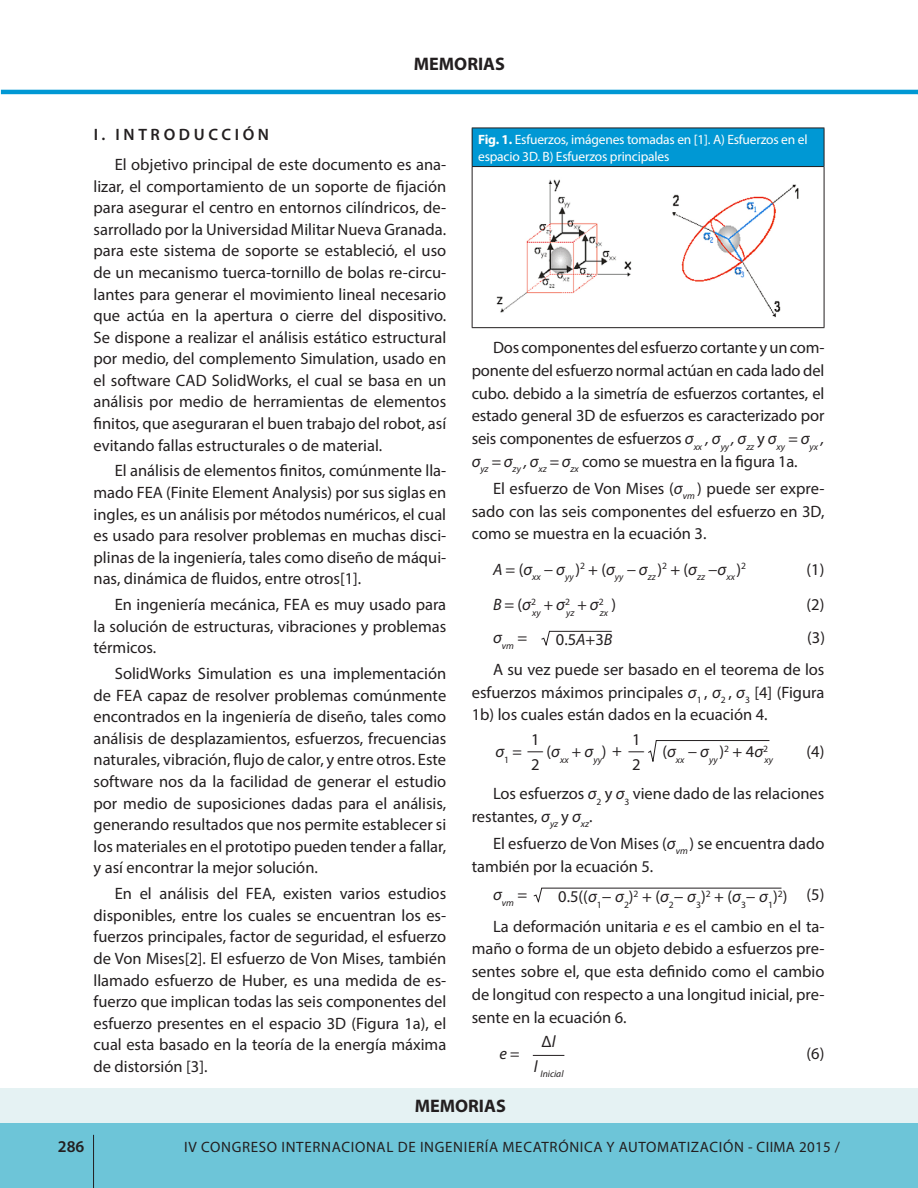
<style>
.page{position:relative;width:918px;height:1188px;background:#fff}
.page>*{position:absolute;margin:0;border:0;box-sizing:border-box;transform-origin:0 0}
.t1{font:700 18.15px "Myriad Pro";color:#231f20}
.t2{font:16.5px/21.6px "Myriad Pro";color:#231f20;text-align:justify}
.t3{font:600 16.5px "Myriad Pro";letter-spacing:.22em;color:#231f20}
.t4{font:italic 16.5px "Myriad Pro";color:#231f20}
.t5{font:15px "Myriad Pro";letter-spacing:.045em;color:#231f20}
.t6{font:13.5px/16.5px "Myriad Pro";letter-spacing:-.015em;color:#fffefc}
.t7{font:italic 9.6px "Myriad Pro";color:#231f20}
.s1{font-weight:700}
.s2{font-style:italic}
.s3{font-style:normal}
</style>
<div class="page">
<div style="left:1px;top:1095px;width:917px;height:93px;background:#6dc5d8"></div>
<hr style="left:1px;top:90px;width:917px;height:4px;background:#0098d4">
<hr style="left:93px;top:1135px;width:1px;height:53px;background:#231f20">
<div style="left:0;top:1088px;width:918px;height:35px;background:#e5f2f3"></div>
<div style="left:472px;top:128px;width:352px;height:39px;background:#0098d4"></div>
<hr style="left:472px;top:128px;width:352px;height:1px;background:#231f20">
<hr style="left:472px;top:128px;width:1px;height:38px;background:#231f20">
<hr style="left:472px;top:166px;width:352px;height:1px;background:#231f20">
<hr style="left:824px;top:128px;width:1px;height:39px;background:#231f20">
<hr style="left:472px;top:167px;width:1px;height:160px;background:#231f20">
<hr style="left:824px;top:167px;width:1px;height:160px;background:#231f20">
<hr style="left:472px;top:327px;width:352px;height:1px;background:#231f20">
<img style="left:496px;top:179px;width:303px;height:139px">
<svg style="left:541px;top:631px;width:71px;height:15px"></svg>
<svg style="left:648px;top:740px;width:122px;height:22px"></svg>
<svg style="left:533px;top:887px;width:249px;height:16px"></svg>
<hr style="left:533px;top:1055px;width:31px;height:1px;background:#231f20">
<p class="t1" style="left:414px;top:52px;width:93px">MEMORIAS</p>
<p class="t3" style="left:94px;top:124px;width:177px">I. INTRODUCCIÓN</p>
<p class="t2" style="left:94px;top:153px;width:354px;text-indent:21px">El objetivo principal de este documento es ana&shy;lizar, el comportamiento de un soporte de fijación para asegurar el centro en entornos cilíndricos, de&shy;sarrollado por la Universidad Militar Nueva Granada. para este sistema de soporte se estableció, el uso de un mecanismo tuerca-tornillo de bolas re-circu&shy;lantes para generar el movimiento lineal necesario que actúa en la apertura o cierre del dispositivo.<br>Se dispone a realizar el análisis estático estructural por medio, del complemento Simulation, usado en el software CAD SolidWorks, el cual se basa en un análisis por medio de herramientas de elementos finitos, que aseguraran el buen trabajo del robot, así evitando fallas estructurales o de material.</p>
<p class="t2" style="left:94px;top:460px;width:354px;text-indent:21px">El análisis de elementos finitos, comúnmente lla&shy;mado FEA (Finite Element Analysis) por sus siglas en ingles, es un análisis por métodos numéricos, el cual es usado para resolver problemas en muchas disci&shy;plinas de la ingeniería, tales como diseño de máqui&shy;nas, dinámica de fluidos, entre otros[1].</p>
<p class="t2" style="left:94px;top:594px;width:354px;text-indent:21px">En ingeniería mecánica, FEA es muy usado para la solución de estructuras, vibraciones y problemas térmicos.</p>
<p class="t2" style="left:94px;top:663px;width:354px;text-indent:21px">SolidWorks Simulation es una implementación de FEA capaz de resolver problemas comúnmente encontrados en la ingeniería de diseño, tales como análisis de desplazamientos, esfuerzos, frecuencias naturales, vibración, flujo de calor, y entre otros. Este software nos da la facilidad de generar el estudio por medio de suposiciones dadas para el análisis, generando resultados que nos permite establecer si los materiales en el prototipo pueden tender a fallar, y así encontrar la mejor solución.</p>
<p class="t2" style="left:94px;top:883px;width:354px;text-indent:21px">En el análisis del FEA, existen varios estudios disponibles, entre los cuales se encuentran los es&shy;fuerzos principales, factor de seguridad, el esfuerzo de Von Mises[2]. El esfuerzo de Von Mises, también llamado esfuerzo de Huber, es una medida de es&shy;fuerzo que implican todas las seis componentes del esfuerzo presentes en el espacio 3D (Figura 1a), el cual esta basado en la teoría de la energía máxima de distorsión [3].</p>
<p class="t6" style="left:478px;top:131px;width:331px"><span class="s1">Fig. 1.</span> Esfuerzos, imágenes tomadas en [1]. A) Esfuerzos en el espacio 3D. B) Esfuerzos principales</p>
<p class="t2" style="left:472px;top:336px;width:354px;line-height:22.8px;text-indent:21px">Dos componentes del esfuerzo cortante y un com&shy;ponente del esfuerzo normal actúan en cada lado del cubo. debido a la simetría de esfuerzos cortantes, el estado general 3D de esfuerzos es caracterizado por seis componentes de esfuerzos <span class="s2">σ</span><sub>xx</sub> <span class="s2">, σ</span><sub>yy</sub> <span class="s2">, σ</span><sub>zz</sub> y <span class="s2">σ</span><sub>xy</sub> <span class="s2">= σ</span><sub>yx</sub> <span class="s2">, σ</span><sub>yz</sub> <span class="s2">= σ</span><sub>zy</sub> <span class="s2">, σ</span><sub>xz</sub> <span class="s2">= σ</span><sub>zx</sub> como se muestra en la figura 1a.</p>
<p class="t2" style="left:472px;top:477px;width:354px;line-height:22.8px;text-indent:21px">El esfuerzo de Von Mises (<span class="s2">σ</span><sub>vm</sub> ) puede ser expre&shy;sado con las seis componentes del esfuerzo en 3D, como se muestra en la ecuación 3.</p>
<p class="t7" style="left:493px;top:571px;width:255px"><sup>A</sup> <sup>=</sup> <sup>(</sup><sup>σ</sup>xx <sup>−</sup> <sup>σ</sup>yy <sup>)</sup><sup>2</sup> <sup>+</sup> <sup>(</sup><sup>σ</sup>yy <sup>−</sup> <sup>σ</sup>zz <sup>)</sup><sup>2</sup> <sup>+</sup> <sup>(</sup><sup>σ</sup>zz <sup>−σ</sup>xx <sup>)</sup><sup>2</sup></p>
<p class="t2" style="left:807px;top:558px;width:19px">(1)</p>
<p class="t4" style="left:493px;top:595px;width:44px">B <span class="s3">= (</span>σ<sup>2</sup></p>
<p class="t7" style="left:532px;top:607px;width:39px">xy <sup>+</sup> <sup>σ</sup><sup>2</sup></p>
<p class="t7" style="left:566px;top:607px;width:39px">yz <sup>+</sup> <sup>σ</sup><sup>2</sup></p>
<p class="t7" style="left:600px;top:607px;width:18px">zx <sup>)</sup></p>
<p class="t2" style="left:807px;top:594px;width:19px">(2)</p>
<p class="t2" style="left:493px;top:622px;width:334px;line-height:31.7px;text-align:right">(3)<br>A su vez puede ser basado en el teorema de los</p>
<p class="t2" style="left:472px;top:680px;width:354px;line-height:22.8px">esfuerzos máximos principales <span class="s2">σ</span><sub>1</sub> , <span class="s2">σ</span><sub>2</sub> , <span class="s2">σ</span><sub>3</sub> [4] (Figura<br>1b) los cuales están dados en la ecuación 4.</p>
<p class="t2" style="left:531px;top:728px;width:10px">1</p>
<p class="t7" style="left:493px;top:640px;width:36px"><sup>σ</sup>vm <sup>=</sup></p>
<p class="t2" style="left:556px;top:629px;width:58px">0.5<span class="s2">A</span>+3<span class="s2">B</span></p>
<p class="t2" style="left:495px;top:733px;width:274px;line-height:12.5px;text-align:center">1<br><span class="s2">σ</span><sub>1</sub> <span class="s2">=</span> — (<span class="s2">σ</span><sub>xx</sub> <span class="s2">+ σ</span><sub>yy</sub>) + — (<span class="s2">σ</span><sub>xx</sub> <span class="s2">− σ</span><sub>yy</sub> )<sup>2</sup> + 4<span class="s2">σ</span><sup>2</sup></p>
<p class="t2" style="left:806px;top:741px;width:20px">(4)</p>
<p class="t7" style="left:764px;top:753px;width:10px">xy</p>
<p class="t2" style="left:493px;top:749px;width:333px;line-height:29.5px;text-indent:139px">2<br>Los esfuerzos <span class="s2">σ</span><sub>2</sub> y <span class="s2">σ</span><sub>3</sub> viene dado de las relaciones</p>
<p class="t2" style="left:493px;top:802px;width:333px;line-height:27px;text-indent:-21px">restantes, <span class="s2">σ</span><sub>yz</sub> y <span class="s2">σ</span><sub>xz</sub>.<br>El esfuerzo de Von Mises (<span class="s2">σ</span><sub>vm</sub> ) se encuentra dado</p>
<p class="t2" style="left:472px;top:855px;width:183px">también por la ecuación 5.</p>
<p class="t7" style="left:493px;top:896px;width:36px"><sup>σ</sup>vm <sup>=</sup></p>
<p class="t2" style="left:531px;top:753px;width:10px">2</p>
<p class="t2" style="left:493px;top:882px;width:333px;line-height:29.5px;text-align:right">0.5((<span class="s2">σ</span><sub>1</sub>− <span class="s2">σ</span><sub>2</sub>)<sup>2</sup> + (<span class="s2">σ</span><sub>2</sub>− <span class="s2">σ</span><sub>3</sub>)<sup>2</sup> + (<span class="s2">σ</span><sub>3</sub>− <span class="s2">σ</span><sub>1</sub>)<sup>2</sup>) (5)<br>La deformación unitaria <span class="s2">e</span> es el cambio en el ta-</p>
<p class="t2" style="left:472px;top:937px;width:354px;line-height:22.8px">maño o forma de un objeto debido a esfuerzos pre&shy;sentes sobre el, que esta definido como el cambio de longitud con respecto a una longitud inicial, pre&shy;sente en la ecuación 6.</p>
<p class="t2" style="left:542px;top:1030px;width:16px">∆<span class="s2">l</span></p>
<p class="t4" style="left:500px;top:1044px;width:22px">e =</p>
<p class="t2" style="left:806px;top:1043px;width:20px">(6)</p>
<p class="t7" style="left:534px;top:1068px;width:31px"><sup>l</sup> Inicial</p>
<p class="t1" style="left:415px;top:1094px;width:93px">MEMORIAS</p>
<p class="t3" style="left:58px;top:1136px;width:28px">286</p>
<p class="t5" style="left:184px;top:1138px;width:657px">IV CONGRESO INTERNACIONAL DE INGENIERÍA MECATRÓNICA Y AUTOMATIZACIÓN - CIIMA 2015 /</p>
</div>
